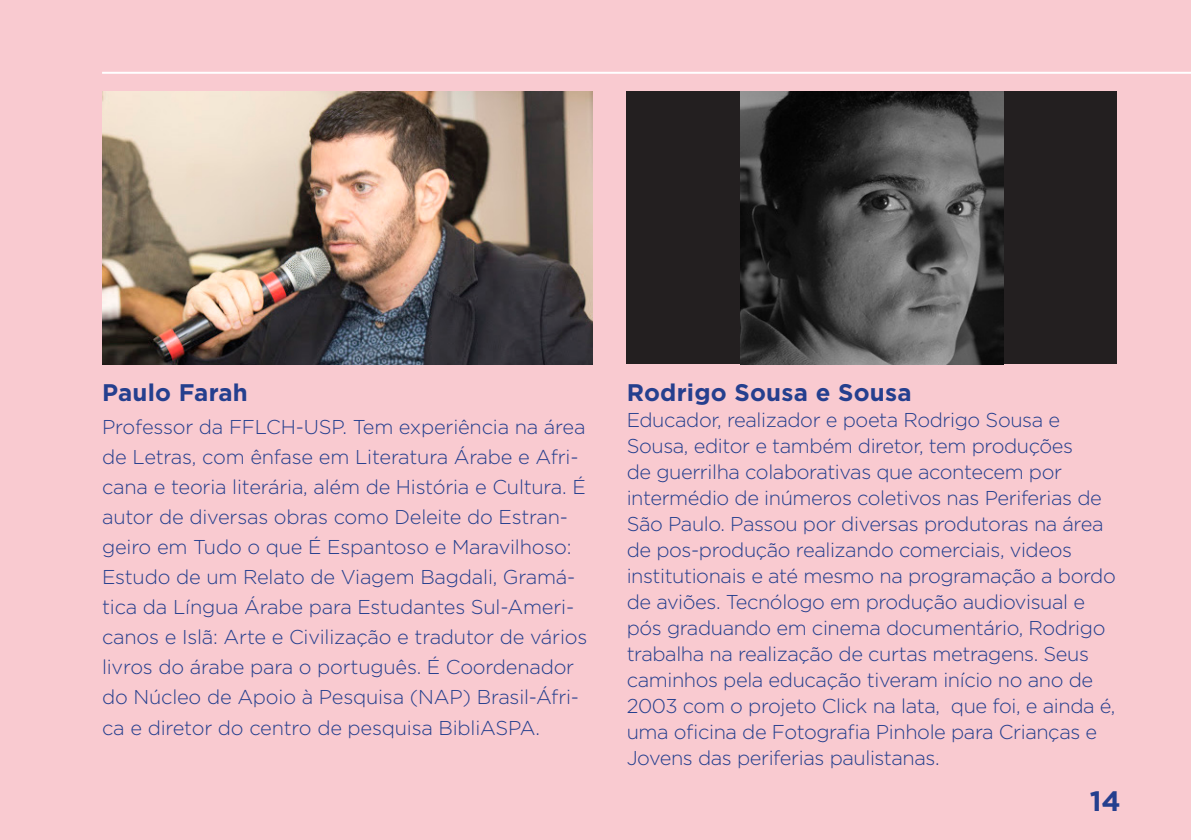
<style>
.page{position:relative;width:1191px;height:840px;background:#fff}
.page>*{position:absolute;margin:0;border:0;box-sizing:border-box;transform-origin:0 0}
.t1{font:700 28px "Gotham";color:#253f8e}
.t2{font:700 24px "Gotham";letter-spacing:.01em;color:#253f8e}
.t3{font:300 20px/26px "Gotham";letter-spacing:-.02em;color:#253f8e}
</style>
<div class="page">
<div style="left:0;top:0;width:1191px;height:839px;background:#f9cad0"></div>
<div style="left:626px;top:92px;width:491px;height:272px;background:#231f20"></div>
<img style="left:740px;top:92px;width:263px;height:272px">
<img style="left:102px;top:92px;width:490px;height:272px">
<hr style="left:102px;top:72px;width:1089px;height:2px;background:#fff">
<p class="t2" style="left:102px;top:376px;width:147px">Paulo Farah</p>
<p class="t3" style="left:102px;top:411px;width:487px;line-height:30px">Professor da FFLCH-USP. Tem experiência na área de Letras, com ênfase em Literatura Árabe e Afri&shy;cana e teoria literária, além de História e Cultura. É autor de diversas obras como Deleite do Estran&shy;geiro em Tudo o que É Espantoso e Maravilhoso:<br>Estudo de um Relato de Viagem Bagdali, Gramá&shy;tica da Língua Árabe para Estudantes Sul-Ameri&shy;canos e Islã: Arte e Civilização e tradutor de vários livros do árabe para o português. É Coordenador do Núcleo de Apoio à Pesquisa (NAP) Brasil-Áfri&shy;ca e diretor do centro de pesquisa BibliASPA.</p>
<p class="t2" style="left:626px;top:376px;width:286px">Rodrigo Sousa e Sousa</p>
<p class="t3" style="left:626px;top:405px;width:490px">Educador, realizador e poeta Rodrigo Sousa e Sousa, editor e também diretor, tem produções<br>de guerrilha colaborativas que acontecem por intermédio de inúmeros coletivos nas Periferias de São Paulo. Passou por diversas produtoras na área de pos-produção realizando comerciais, videos institutionais e até mesmo na programação a bordo de aviões. Tecnólogo em produção audiovisual e pós graduando em cinema documentário, Rodrigo trabalha na realização de curtas metragens. Seus caminhos pela educação tiveram início no ano de 2003 com o projeto Click na lata, que foi, e ainda é, uma oficina de Fotografia Pinhole para Crianças e Jovens das periferias paulistanas.</p>
<h1 class="t1" style="left:1089px;top:782px;width:33px">14</h1>
</div>
